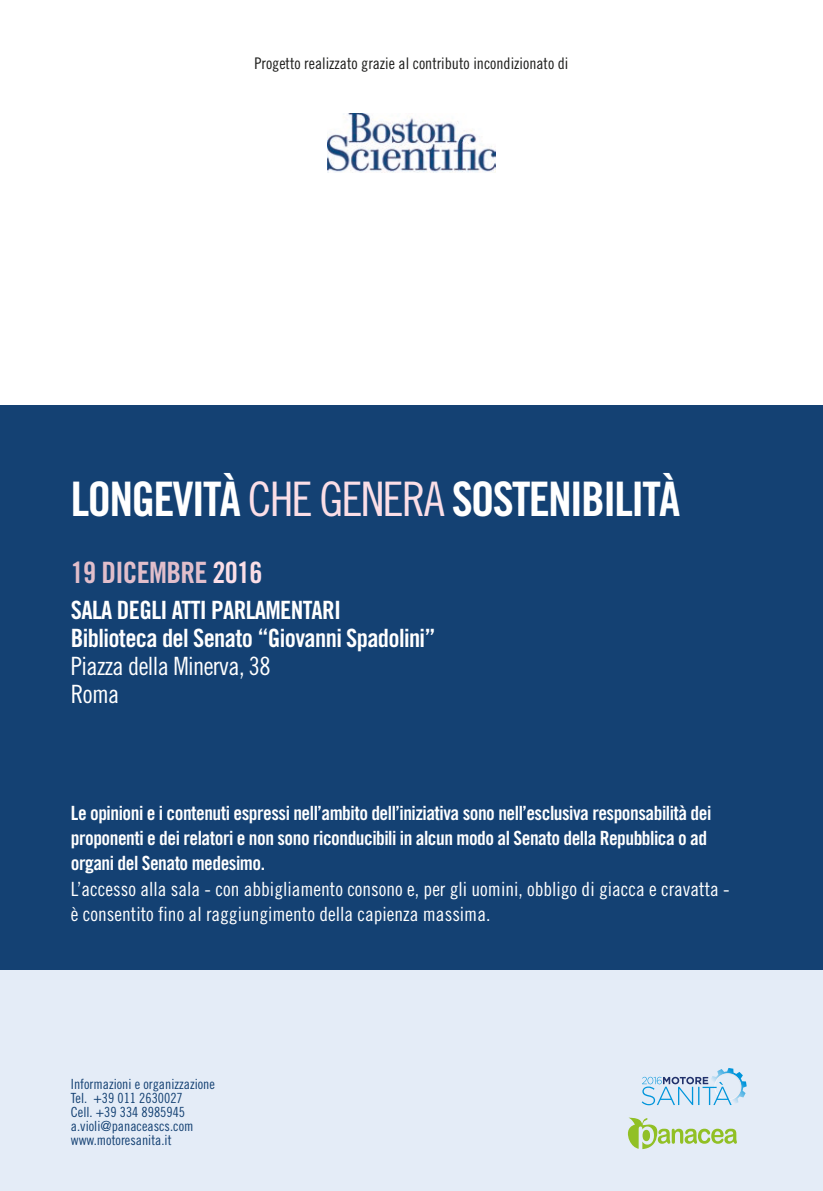
<style>
.page{position:relative;width:823px;height:1191px;background:#fff}
.page>*{position:absolute;margin:0;border:0;box-sizing:border-box;transform-origin:0 0}
.t1{font:47.6px "Trade Gothic Bold Cond Twenty";letter-spacing:-.04em;color:#fff}
.t2{font:29.4px "Trade Gothic Bold Cond Twenty";letter-spacing:-.025em;color:#e1becb}
.t3{font:25.2px/28px "Trade Gothic Bold Cond Twenty";letter-spacing:-.025em;color:#fff}
.t4{font:25.2px/28px "Trade Gothic Cond Eighteen";letter-spacing:-.025em;color:#fff}
.t5{font:19.6px/25.2px "Trade Gothic Bold Cond Twenty";letter-spacing:-.025em;color:#fff}
.t6{font:19.6px/25.2px "Trade Gothic Cond Eighteen";color:#fff}
.t7{font:16px "Trade Gothic Cond Eighteen";color:#1d1d1b}
.t8{font:14px/14px "Trade Gothic Cond Eighteen";color:#144173}
.s1{font-family:"Trade Gothic Cond Eighteen";color:#fbdee7}
.s2{color:#fbdee7}
</style>
<div class="page">
<div style="left:0;top:950px;width:822px;height:241px;background:#e4ecf7"></div>
<div style="left:0;top:405px;width:822px;height:564px;background:#144173"></div>
<svg style="left:641px;top:1068px;width:105px;height:37px"></svg>
<svg style="left:627px;top:1117px;width:109px;height:32px"></svg>
<img style="left:328px;top:113px;width:166px;height:59px">
<p class="t7" style="left:254px;top:54px;width:315px">Progetto realizzato grazie al contributo incondizionato di</p>
<h1 class="t1" style="left:71px;top:470px;width:610px">LONGEVITÀ <span class="s1">CHE GENERA</span> SOSTENIBILITÀ</h1>
<h2 class="t2" style="left:71px;top:555px;width:193px">19 DICEMBRE <span class="s2">2016</span></h2>
<p class="t3" style="left:71px;top:596px;width:366px">SALA DEGLI ATTI PARLAMENTARI<br>Biblioteca del Senato “Giovanni Spadolini”</p>
<p class="t4" style="left:71px;top:652px;width:201px">Piazza della Minerva, 38<br>Roma</p>
<p class="t5" style="left:71px;top:800px;width:641px">Le opinioni e i contenuti espressi nell’ambito dell’iniziativa sono nell’esclusiva responsabilità dei proponenti e dei relatori e non sono riconducibili in alcun modo al Senato della Repubblica o ad organi del Senato medesimo.</p>
<p class="t6" style="left:71px;top:876px;width:660px">L’accesso alla sala - con abbigliamento consono e, per gli uomini, obbligo di giacca e cravatta - è consentito fino al raggiungimento della capienza massima.</p>
<p class="t8" style="left:71px;top:1076px;width:145px">Informazioni e organizzazione<br>Tel. +39 011 2630027<br>Cell. +39 334 8985945 a.violi@panaceascs.com www.motoresanita.it</p>
</div>
